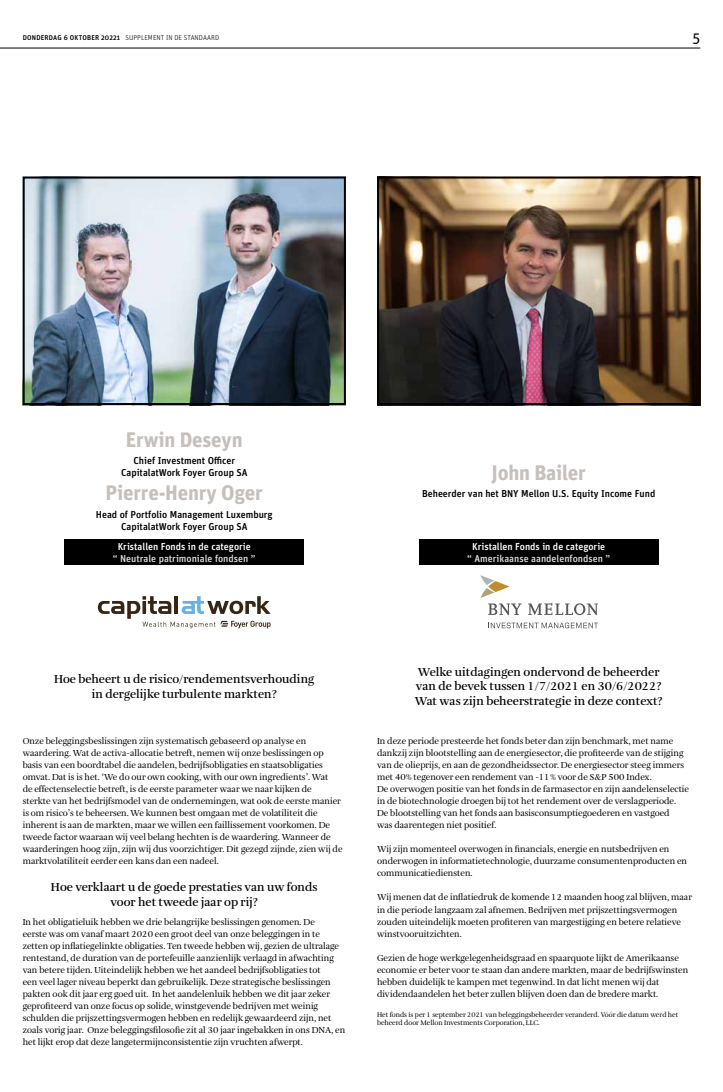
<style>
.page{position:relative;width:723px;height:1092px;background:#fff}
.page>*{position:absolute;margin:0;border:0;box-sizing:border-box;transform-origin:0 0}
.t1{font:700 21px "Unit OT";letter-spacing:-.01em;color:#c6c0bd}
.t2{font:15px "Unit OT";color:#000}
.t3{font:600 12px/14.7px "Amalia";color:#000;text-align:center}
.t4{font:500 10px/12px "Unit OT";color:#000;text-align:center}
.t5{font:500 10px "Unit OT";color:#dfd8d2}
.t6{font:500 10px "Unit OT";color:#fff}
.t7{font:9px/12px "Amalia";color:#000}
.t8{font:7px/8px "Amalia";color:#000}
.t9{font:300 7px "Unit OT";letter-spacing:.01em;color:#000}
.s1{font-weight:500}
</style>
<div class="page">
<hr style="left:0;top:48px;width:700px;height:1px;background:#000">
<img style="left:26px;top:179px;width:317px;height:223px">
<div style="left:23px;top:176px;width:323px;height:229px;border:2px solid #000"></div>
<svg style="left:98px;top:596px;width:173px;height:32px"></svg>
<svg style="left:480px;top:575px;width:41px;height:40px"></svg>
<svg style="left:528px;top:603px;width:70px;height:12px"></svg>
<svg style="left:488px;top:622px;width:110px;height:6px"></svg>
<div style="left:64px;top:539px;width:240px;height:25px;background:#000"></div>
<div style="left:419px;top:539px;width:240px;height:25px;background:#000"></div>
<img style="left:380px;top:179px;width:317px;height:223px">
<div style="left:377px;top:176px;width:323px;height:229px;border:2px solid #000"></div>
<p class="t9" style="left:23px;top:33px;width:198px"><span class="s1">DONDERDAG 6 OKTOBER 20221</span> SUPPLEMENT IN DE STANDAARD</p>
<h2 class="t2" style="left:692px;top:25px;width:9px">5</h2>
<h1 class="t1" style="left:126px;top:422px;width:118px">Erwin Deseyn</h1>
<p class="t4" style="left:121px;top:454px;width:128px">Chief Investment Officer<br>CapitalatWork Foyer Group SA</p>
<h1 class="t1" style="left:106px;top:476px;width:159px">Pierre-Henry Oger</h1>
<p class="t4" style="left:96px;top:508px;width:178px">Head of Portfolio Management Luxemburg<br>CapitalatWork Foyer Group SA</p>
<p class="t6" style="left:118px;top:539px;width:135px">Kristallen Fonds in de categorie</p>
<p class="t5" style="left:113px;top:551px;width:144px">“ Neutrale patrimoniale fondsen ”</p>
<h1 class="t1" style="left:491px;top:455px;width:96px">John Bailer</h1>
<p class="t4" style="left:422px;top:487px;width:235px">Beheerder van het BNY Mellon U.S. Equity Income Fund</p>
<p class="t6" style="left:472px;top:539px;width:135px">Kristallen Fonds in de categorie</p>
<p class="t5" style="left:467px;top:551px;width:144px">“ Amerikaanse aandelenfondsen ”</p>
<h3 class="t3" style="left:54px;top:672px;width:262px">Hoe beheert u de risico/rendementsverhouding in dergelijke turbulente markten?</h3>
<h3 class="t3" style="left:415px;top:665px;width:249px;text-align:left">Welke uitdagingen ondervond de beheerder van de bevek tussen 1/7/2021 en 30/6/2022?<br>Wat was zijn beheerstrategie in deze context?</h3>
<p class="t7" style="left:23px;top:736px;width:321px">Onze beleggingsbeslissingen zijn systematisch gebaseerd op analyse en waardering. Wat de activa-allocatie betreft, nemen wij onze beslissingen op basis van een boordtabel die aandelen, bedrijfsobligaties en staatsobligaties omvat. Dat is is het. ‘We do our own cooking, with our own ingredients’. Wat<br>de effectenselectie betreft, is de eerste parameter waar we naar kijken de<br>sterkte van het bedrijfsmodel van de ondernemingen, wat ook de eerste manier is om risico’s te beheersen. We kunnen best omgaan met de volatiliteit die inherent is aan de markten, maar we willen een faillissement voorkomen. De tweede factor waaraan wij veel belang hechten is de waardering. Wanneer de waarderingen hoog zijn, zijn wij dus voorzichtiger. Dit gezegd zijnde, zien wij de marktvolatiliteit eerder een kans dan een nadeel.</p>
<h3 class="t3" style="left:51px;top:880px;width:268px">Hoe verklaart u de goede prestaties van uw fonds voor het tweede jaar op rij?</h3>
<p class="t7" style="left:23px;top:916px;width:324px">In het obligatieluik hebben we drie belangrijke beslissingen genomen. De<br>eerste was om vanaf maart 2020 een groot deel van onze beleggingen in te zetten op inflatiegelinkte obligaties. Ten tweede hebben wij, gezien de ultralage rentestand, de duration van de portefeuille aanzienlijk verlaagd in afwachting van betere tijden. Uiteindelijk hebben we het aandeel bedrijfsobligaties tot<br>een veel lager niveau beperkt dan gebruikelijk. Deze strategische beslissingen pakten ook dit jaar erg goed uit. In het aandelenluik hebben we dit jaar zeker geprofiteerd van onze focus op solide, winstgevende bedrijven met weinig schulden die prijszettingsvermogen hebben en redelijk gewaardeerd zijn, net zoals vorig jaar. Onze beleggingsfilosofie zit al 30 jaar ingebakken in ons DNA, en het lijkt erop dat deze langetermijnconsistentie zijn vruchten afwerpt.</p>
<p class="t7" style="left:377px;top:736px;width:313px">In deze periode presteerde het fonds beter dan zijn benchmark, met name dankzij zijn blootstelling aan de energiesector, die profiteerde van de stijging van de olieprijs, en aan de gezondheidssector. De energiesector steeg immers met 40% tegenover een rendement van -11% voor de S&amp;P 500 Index.<br>De overwogen positie van het fonds in de farmasector en zijn aandelenselectie in de biotechnologie droegen bij tot het rendement over de verslagperiode.<br>De blootstelling van het fonds aan basisconsumptiegoederen en vastgoed<br>was daarentegen niet positief.</p>
<p class="t7" style="left:377px;top:844px;width:312px">Wij zijn momenteel overwogen in financials, energie en nutsbedrijven en onderwogen in informatietechnologie, duurzame consumentenproducten en communicatiediensten.</p>
<p class="t7" style="left:377px;top:892px;width:316px">Wij menen dat de inflatiedruk de komende 12 maanden hoog zal blijven, maar in die periode langzaam zal afnemen. Bedrijven met prijszettingsvermogen zouden uiteindelijk moeten profiteren van margestijging en betere relatieve winstvooruitzichten.</p>
<p class="t7" style="left:377px;top:952px;width:313px">Gezien de hoge werkgelegenheidsgraad en spaarquote lijkt de Amerikaanse economie er beter voor te staan dan andere markten, maar de bedrijfswinsten hebben duidelijk te kampen met tegenwind. In dat licht menen wij dat dividendaandelen het beter zullen blijven doen dan de bredere markt.</p>
<p class="t8" style="left:377px;top:1010px;width:303px">Het fonds is per 1 september 2021 van beleggingsbeheerder veranderd. Vóór die datum werd het beheerd door Mellon Investments Corporation, LLC.</p>
</div>
